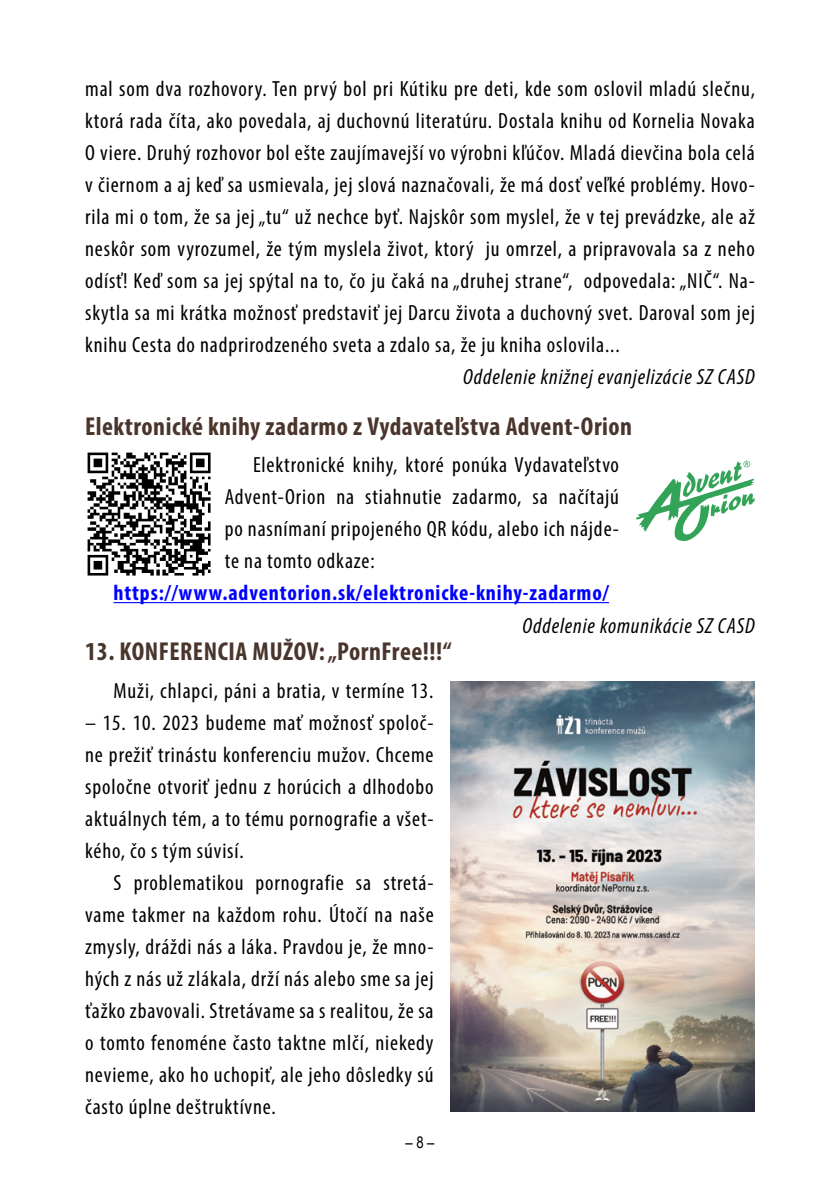
<style>
.page{position:relative;width:840px;height:1191px;background:#fff}
.page>*{position:absolute;margin:0;border:0;box-sizing:border-box;transform-origin:0 0}
.t1{font:700 condensed 26px "Myriad Pro";letter-spacing:.02em;color:#49352c}
.t2{font:condensed 22px/32px "Myriad Pro";letter-spacing:.04em;color:#000;text-align:justify}
.t3{font:italic condensed 22px "Myriad Pro";letter-spacing:.04em;color:#000}
.t4{font:700 condensed 22px "Myriad Pro";letter-spacing:.04em;color:#00f}
.t5{font:16px "Arial Narrow";color:#000}
</style>
<div class="page">
<hr style="left:113px;top:602px;width:495px;height:1px;background:#00f">
<img style="left:87px;top:452px;width:124px;height:124px">
<svg style="left:636px;top:461px;width:118px;height:80px"></svg>
<img style="left:450px;top:681px;width:304px;height:430px">
<p class="t2" style="left:85px;top:72px;width:671px">mal som dva rozhovory. Ten prvý bol pri Kútiku pre deti, kde som oslovil mladú slečnu, ktorá rada číta, ako povedala, aj duchovnú literatúru. Dostala knihu od Kornelia Novaka O viere. Druhý rozhovor bol ešte zaujímavejší vo výrobni kľúčov. Mladá dievčina bola celá v čiernom a aj keď sa usmievala, jej slová naznačovali, že má dosť veľké problémy. Hovo&shy;rila mi o tom, že sa jej „tu“ už nechce byť. Najskôr som myslel, že v tej prevádzke, ale až neskôr som vyrozumel, že tým myslela život, ktorý ju omrzel, a pripravovala sa z neho odísť! Keď som sa jej spýtal na to, čo ju čaká na „druhej strane“, odpovedala: „NIČ“. Na&shy;skytla sa mi krátka možnosť predstaviť jej Darcu života a duchovný svet. Daroval som jej knihu Cesta do nadprirodzeného sveta a zdalo sa, že ju kniha oslovila...</p>
<p class="t3" style="left:463px;top:363px;width:293px">Oddelenie knižnej evanjelizácie SZ CASD</p>
<p class="t1" style="left:85px;top:410px;width:548px">Elektronické knihy zadarmo z Vydavateľstva Advent-Orion</p>
<p class="t2" style="left:224px;top:449px;width:395px;text-indent:28px">Elektronické knihy, ktoré ponúka Vydavateľstvo Advent-Orion na stiahnutie zadarmo, sa načítajú po nasnímaní pripojeného QR kódu, alebo ich nájde&shy;te na tomto odkaze:</p>
<p class="t4" style="left:113px;top:579px;width:496px">https://www.adventorion.sk/elektronicke-knihy-zadarmo/</p>
<p class="t3" style="left:522px;top:612px;width:234px">Oddelenie komunikácie SZ CASD</p>
<p class="t1" style="left:85px;top:635px;width:368px">13. KONFERENCIA MUŽOV:„PornFree!!!“</p>
<p class="t2" style="left:113px;top:674px;width:321px">Muži, chlapci, páni a bratia, v termíne 13.</p>
<p class="t2" style="left:85px;top:706px;width:350px">– 15. 10. 2023 budeme mať možnosť spoloč&shy;ne prežiť trinástu konferenciu mužov. Chceme spoločne otvoriť jednu z horúcich a dlhodobo aktuálnych tém, a to tému pornografie a všet&shy;kého, čo s tým súvisí.</p>
<p class="t2" style="left:85px;top:866px;width:350px;text-indent:28px">S problematikou pornografie sa stretá&shy;vame takmer na každom rohu. Útočí na naše zmysly, dráždi nás a láka. Pravdou je, že mno&shy;hých z nás už zlákala, drží nás alebo sme sa jej ťažko zbavovali. Stretávame sa s realitou, že sa o tomto fenoméne často taktne mlčí, niekedy nevieme, ako ho uchopiť, ale jeho dôsledky sú často úplne deštruktívne.</p>
<p class="t5" style="left:405px;top:1130px;width:31px">– 8 –</p>
</div>
